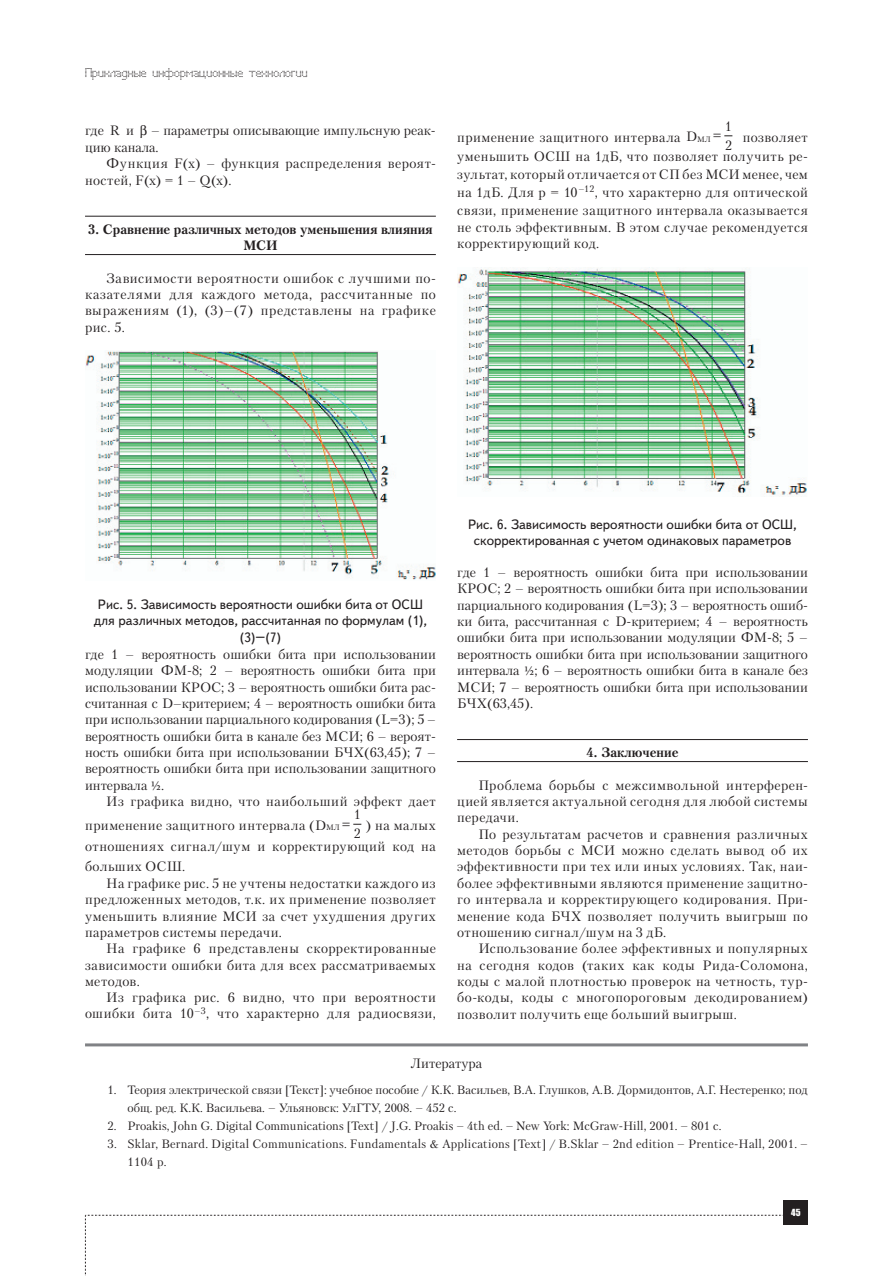
<style>
.page{position:relative;width:893px;height:1276px;background:#fff}
.page>*{position:absolute;margin:0;border:0;box-sizing:border-box;transform-origin:0 0}
.t1{font:13.5px/16.4px "Petersburg C";letter-spacing:.035em;color:#231f20;text-align:justify}
.t2{font:13.5px/16.2px "Text Book C";color:#231f20;text-align:center}
.t3{font:700 13.5px/16.4px "Petersburg C";color:#231f20;text-align:center}
.t4{font:13.5px/16.4px "Petersburg C";color:#231f20}
.t5{font:12px/18px "Petersburg C";color:#231f20}
.t6{font:12px/18px "Petersburg C";letter-spacing:.02em;color:#231f20}
.t7{font:12px "Perfo";letter-spacing:.015em;color:#231f20}
.t8{font:9px "Impact";color:#fff}
.s1{font-size:7.8px}
.s2{font-family:"Minion Pro"}
</style>
<div class="page">
<svg style="left:85px;top:1215px;width:699px;height:61px"></svg>
<div style="left:784px;top:1200px;width:24px;height:25px;background:#231f20"></div>
<hr style="left:85px;top:216px;width:351px;height:1px;background:#231f20">
<hr style="left:85px;top:254px;width:351px;height:1px;background:#231f20">
<img style="left:85px;top:351px;width:351px;height:229px">
<hr style="left:457px;top:739px;width:351px;height:1px;background:#231f20">
<hr style="left:457px;top:761px;width:351px;height:1px;background:#231f20">
<img style="left:458px;top:267px;width:349px;height:230px">
<hr style="left:85px;top:1043px;width:723px;height:3px;background:#808285">
<svg style="left:353px;top:823px;width:8px;height:2px"></svg>
<svg style="left:724px;top:135px;width:8px;height:2px"></svg>
<p class="t7" style="left:85px;top:66px;width:224px">Прикладные информационные технологии</p>
<p class="t1" style="left:85px;top:122px;width:50px">где R и</p>
<p class="t4" style="left:85px;top:122px;width:352px;text-indent:66px">– параметры описывающие импульсную реак&shy;цию канала.</p>
<p class="t1" style="left:85px;top:155px;width:352px;text-indent:21px">Функция F(х) – функция распределения вероят&shy;ностей, F(x) = 1 – Q(x).</p>
<p class="t3" style="left:88px;top:220px;width:346px">3. Сравнение различных методов уменьшения влияния<br>МСИ</p>
<p class="t1" style="left:85px;top:270px;width:352px;text-indent:21px">Зависимости вероятности ошибок с лучшими по&shy;казателями для каждого метода, рассчитанные по выражениям (1), (3)–(7) представлены на графике рис. 5.</p>
<p class="t1" style="left:457px;top:129px;width:255px">применение защитного интервала D<span class="s1">МЛ</span></p>
<p class="t1" style="left:725px;top:116px;width:9px;line-height:19.4px">1<br>2</p>
<p class="t1" style="left:457px;top:127px;width:352px;line-height:19.5px;text-align:right">позволяет<br>уменьшить ОСШ на 1дБ, что позволяет получить ре-</p>
<p class="t1" style="left:457px;top:165px;width:352px;line-height:18px">зультат, который отличается от СП без МСИ менее, чем на 1дБ. Для p = 10<sup>–12</sup>, что характерно для оптической связи, применение защитного интервала оказывается</p>
<p class="t1" style="left:457px;top:218px;width:352px">не столь эффективным. В этом случае рекомендуется корректирующий код.</p>
<p class="t2" style="left:468px;top:516px;width:330px">Рис. 6. Зависимость вероятности ошибки бита от ОСШ, скорректированная с учетом одинаковых параметров</p>
<p class="t1" style="left:457px;top:564px;width:352px">где 1 – вероятность ошибки бита при использовании КРОС; 2 – вероятность ошибки бита при использовании парциального кодирования (L=3); 3 – вероятность ошиб&shy;ки бита, рассчитанная с D-критерием; 4 – вероятность ошибки бита при использовании модуляции ФМ-8; 5 – вероятность ошибки бита при использовании защитного интервала <span class="s2">½</span>; 6 – вероятность ошибки бита в канале без МСИ; 7 – вероятность ошибки бита при использовании БЧХ(63,45).</p>
<p class="t3" style="left:586px;top:744px;width:94px">4. Заключение</p>
<p class="t1" style="left:457px;top:776px;width:352px;text-indent:21px">Проблема борьбы с межсимвольной интерферен&shy;цией является актуальной сегодня для любой системы передачи.</p>
<p class="t1" style="left:457px;top:825px;width:352px;text-indent:21px">По результатам расчетов и сравнения различных методов борьбы с МСИ можно сделать вывод об их эффективности при тех или иных условиях. Так, наи&shy;более эффективными являются применение защитно&shy;го интервала и корректирующего кодирования. При&shy;менение кода БЧХ позволяет получить выигрыш по отношению сигнал/шум на 3 дБ.</p>
<p class="t1" style="left:457px;top:940px;width:352px;text-indent:21px">Использование более эффективных и популярных на сегодня кодов (таких как коды Рида-Соломона, коды с малой плотностью проверок на четность, тур&shy;бо-коды, коды с многопороговым декодированием) позволит получить еще больший выигрыш.</p>
<p class="t4" style="left:411px;top:1054px;width:73px">Литература</p>
<p class="t5" style="left:128px;top:1081px;width:682px;text-indent:-20px">1. Теория электрической связи [Текст]: учебное пособие / К.К. Васильев, В.А. Глушков, А.В. Дормидонтов, А.Г. Нестеренко; под общ. ред. К.К. Васильева. – Ульяновск: УлГТУ, 2008. – 452 с.</p>
<p class="t5" style="left:108px;top:1117px;width:615px">2. Proakis, John G. Digital Communications [Text] / J.G. Proakis – 4th ed. – New York: McGraw-Hill, 2001. – 801 c.</p>
<p class="t6" style="left:128px;top:1135px;width:682px;text-indent:-20px">3. Sklar, Bernard. Digital Communications. Fundamentals &amp; Applications [Text] / B.Sklar – 2nd edition – Prentice-Hall, 2001. –<br>1104 p.</p>
<p class="t2" style="left:94px;top:597px;width:335px">Рис. 5. Зависимость вероятности ошибки бита от ОСШ для различных методов, рассчитанная по формулам (1), (3)–(7)</p>
<p class="t1" style="left:85px;top:646px;width:352px">где 1 – вероятность ошибки бита при использовании модуляции ФМ-8; 2 – вероятность ошибки бита при использовании КРОС; 3 – вероятность ошибки бита рас&shy;считанная с D–критерием; 4 – вероятность ошибки бита при использовании парциального кодирования (L=3); 5 – вероятность ошибки бита в канале без МСИ; 6 – вероят&shy;ность ошибки бита при использовании БЧХ(63,45); 7 – вероятность ошибки бита при использовании защитного интервала <span class="s2">½</span>.</p>
<p class="t1" style="left:85px;top:789px;width:352px;line-height:24px;text-indent:21px">Из графика видно, что наибольший эффект дает применение защитного интервала (D<span class="s1">MЛ</span></p>
<p class="t1" style="left:354px;top:804px;width:9px;line-height:19.4px">1<br>2</p>
<p class="t1" style="left:85px;top:814px;width:352px;line-height:21px;text-align:right">) на малых<br>отношениях сигнал/шум и корректирующий код на</p>
<p class="t1" style="left:85px;top:857px;width:102px">больших ОСШ.</p>
<p class="t1" style="left:106px;top:874px;width:331px">На графике рис. 5 не учтены недостатки каждого из</p>
<p class="t1" style="left:85px;top:891px;width:352px">предложенных методов, т.к. их применение позволяет</p>
<p class="t1" style="left:85px;top:907px;width:352px">уменьшить влияние МСИ за счет ухудшения других</p>
<p class="t1" style="left:85px;top:924px;width:198px">параметров системы передачи.</p>
<p class="t1" style="left:106px;top:940px;width:331px">На графике 6 представлены скорректированные</p>
<p class="t1" style="left:85px;top:956px;width:352px">зависимости ошибки бита для всех рассматриваемых</p>
<p class="t1" style="left:85px;top:973px;width:56px">методов.</p>
<p class="t1" style="left:106px;top:989px;width:331px">Из графика рис. 6 видно, что при вероятности</p>
<p class="t1" style="left:85px;top:1005px;width:352px">ошибки бита 10<sup>–3</sup>, что характерно для радиосвязи,</p>
<p class="t8" style="left:791px;top:1205px;width:11px">45</p>
</div>
